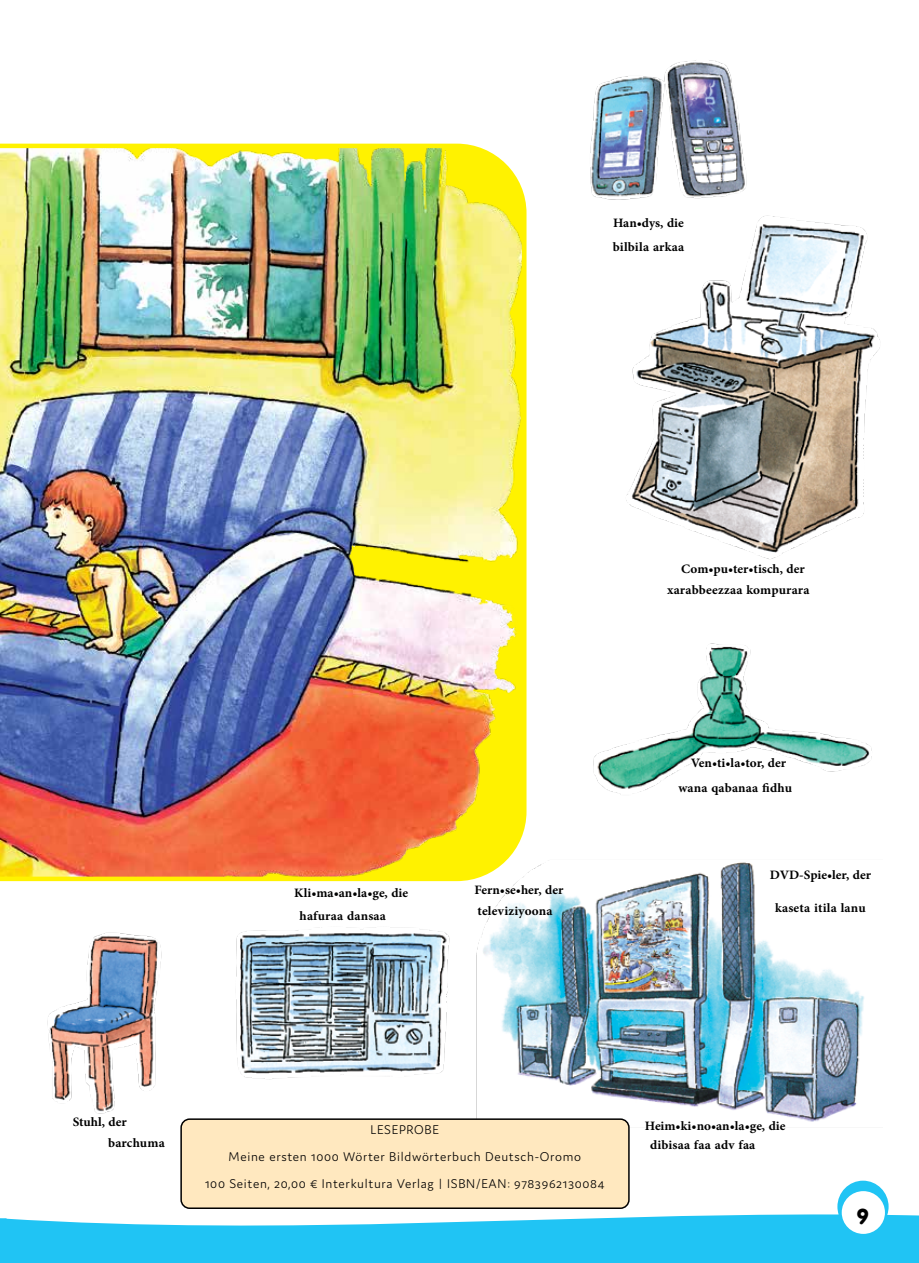
<style>
.page{position:relative;width:919px;height:1263px;background:#fff}
.page>*{position:absolute;margin:0;border:0;box-sizing:border-box;transform-origin:0 0}
.t1{font:22.5px "VAG Round";color:#000}
.t2{font:700 18px "Adobe Arabic";letter-spacing:.005em;color:#000}
.t3{font:300 13.5px/27px "Domus";letter-spacing:.05em;color:#000;text-align:center}
.s1{color:#000101}
</style>
<div class="page">
<img style="left:0;top:60px;width:880px;height:1095px">
<img style="left:0;top:144px;width:526px;height:737px">
<svg style="left:0;top:1181px;width:918px;height:82px;fill:#20c4f4"></svg>
<div style="left:841px;top:1191px;width:43px;height:43px;background:#fff;border-radius:50%"></div>
<div style="left:181px;top:1119px;width:448px;height:89px;background:#ffe8bf;border-radius:9px"></div>
<div style="left:180px;top:1118px;width:449px;height:91px;border:2px solid #000;border-radius:9px"></div>
<p class="t2" style="left:613px;top:210px;width:72px">Han<span class="s1">•</span>dys, die</p>
<p class="t2" style="left:613px;top:234px;width:73px">bilbila arkaa</p>
<p class="t2" style="left:294px;top:880px;width:115px">Kli<span class="s1">•</span>ma<span class="s1">•</span>an<span class="s1">•</span>la<span class="s1">•</span>ge, die</p>
<p class="t2" style="left:299px;top:903px;width:88px">hafuraa dansaa</p>
<p class="t2" style="left:681px;top:556px;width:125px">Com<span class="s1">•</span>pu<span class="s1">•</span>ter<span class="s1">•</span>tisch, der</p>
<p class="t2" style="left:667px;top:577px;width:144px">xarabbeezzaa kompurara</p>
<p class="t2" style="left:690px;top:751px;width:97px">Ven<span class="s1">•</span>ti<span class="s1">•</span>la<span class="s1">•</span>tor, der</p>
<p class="t2" style="left:678px;top:775px;width:115px">wana qabanaa fidhu</p>
<p class="t2" style="left:474px;top:877px;width:90px">Fern<span class="s1">•</span>se<span class="s1">•</span>her, der</p>
<p class="t2" style="left:769px;top:862px;width:103px">DVD-Spie<span class="s1">•</span>ler, der</p>
<p class="t2" style="left:477px;top:898px;width:76px">televiziyoona</p>
<p class="t2" style="left:775px;top:895px;width:92px">kaseta itila lanu</p>
<p class="t2" style="left:73px;top:1109px;width:56px">Stuhl, der</p>
<p class="t2" style="left:108px;top:1130px;width:58px">barchuma</p>
<p class="t3" style="left:205px;top:1115px;width:401px">LESEPROBE<br>Meine ersten 1000 Wörter Bildwörterbuch Deutsch-Oromo<br>100 Seiten, 20,00 € Interkultura Verlag | ISBN/EAN: 9783962130084</p>
<p class="t2" style="left:644px;top:1113px;width:142px">Heim<span class="s1">•</span>ki<span class="s1">•</span>no<span class="s1">•</span>an<span class="s1">•</span>la<span class="s1">•</span>ge, die</p>
<p class="t2" style="left:650px;top:1132px;width:107px">dibisaa faa adv faa</p>
<p class="t1" style="left:856px;top:1204px;width:14px">9</p>
</div>
